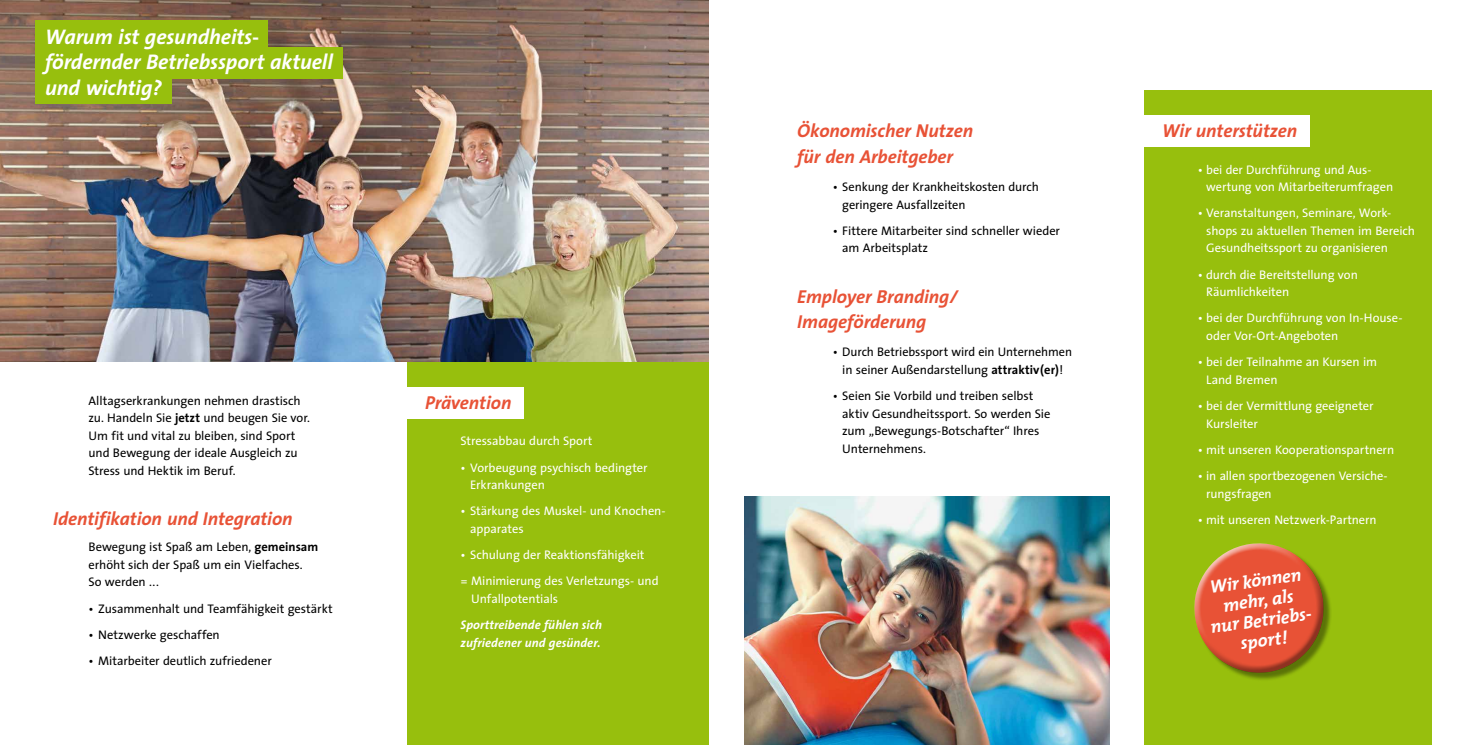
<style>
.page{position:relative;width:1467px;height:745px;background:#fff}
.page>*{position:absolute;margin:0;border:0;box-sizing:border-box;transform-origin:0 0}
.t1{font:italic 700 21.25px/25.6px "The Sans";letter-spacing:-.005em;color:#fff}
.t2{font:italic 700 18.75px/25.6px "The Sans";letter-spacing:-.005em;color:#e85236}
.t3{font:italic 700 18.12px/20px "The Mix";color:#fff;text-align:center}
.t4{font:12.5px/17.5px "The Sans";letter-spacing:-.005em;color:#000}
.t5{font:12.5px/17.5px "The Sans";letter-spacing:-.005em;color:#fff}
.t6{font:italic 700 12.5px/17.5px "The Sans";letter-spacing:.005em;color:#fff}
.s1{font-weight:700}
</style>
<div class="page">
<div style="left:1144px;top:90px;width:287px;height:654px;background:#97bf0d"></div>
<div style="left:407px;top:358px;width:302px;height:386px;background:#97bf0d"></div>
<img style="left:0;top:0;width:709px;height:361px">
<img style="left:744px;top:496px;width:365px;height:248px">
<div style="left:35px;top:72px;width:137px;height:32px;background:#97bf0d"></div>
<div style="left:35px;top:20px;width:233px;height:32px;background:#97bf0d"></div>
<div style="left:35px;top:47px;width:308px;height:31px;background:#97bf0d"></div>
<div style="left:1127px;top:115px;width:183px;height:32px;background:#fff"></div>
<svg style="left:1194px;top:543px;width:137px;height:137px"></svg>
<div style="left:372px;top:386px;width:152px;height:32px;background:#fff"></div>
<h1 class="t1" style="left:45px;top:23px;width:289px">Warum ist gesundheits&shy;fördernder Betriebssport aktuell und wichtig?</h1>
<p class="t4" style="left:89px;top:391px;width:223px">Alltagserkrankungen nehmen drastisch zu. Handeln Sie <span class="s1">jetzt</span> und beugen Sie vor.<br>Um fit und vital zu bleiben, sind Sport und Bewegung der ideale Ausgleich zu Stress und Hektik im Beruf.</p>
<h2 class="t2" style="left:53px;top:505px;width:241px">Identifikation und Integration</h2>
<p class="t4" style="left:89px;top:537px;width:231px">Bewegung ist Spaß am Leben, <span class="s1">gemeinsam </span>erhöht sich der Spaß um ein Vielfaches.<br>So werden ...</p>
<p class="t4" style="left:89px;top:598px;width:246px">• Zusammenhalt und Teamfähigkeit gestärkt</p>
<p class="t4" style="left:89px;top:625px;width:133px">• Netzwerke geschaffen</p>
<p class="t4" style="left:89px;top:651px;width:185px">• Mitarbeiter deutlich zufriedener</p>
<h2 class="t2" style="left:425px;top:389px;width:88px">Prävention</h2>
<p class="t5" style="left:461px;top:431px;width:133px">Stressabbau durch Sport</p>
<p class="t5" style="left:470px;top:458px;width:179px;text-indent:-10px">• Vorbeugung psychisch bedingter<br>Erkrankungen</p>
<p class="t5" style="left:470px;top:501px;width:196px;text-indent:-10px">• Stärkung des Muskel- und Knochen&shy;apparates</p>
<p class="t5" style="left:461px;top:541px;width:200px;line-height:26.2px">• Schulung der Reaktionsfähigkeit<br>= Minimierung des Verletzungs- und</p>
<p class="t5" style="left:471px;top:589px;width:88px">Unfallpotentials</p>
<p class="t6" style="left:461px;top:615px;width:143px">Sporttreibende fühlen sich zufriedener und gesünder.</p>
<h2 class="t2" style="left:797px;top:117px;width:177px">Ökonomischer Nutzen für den Arbeitgeber</h2>
<p class="t4" style="left:842px;top:177px;width:198px;text-indent:-10px">• Senkung der Krankheitskosten durch geringere Ausfallzeiten</p>
<p class="t4" style="left:842px;top:221px;width:219px;text-indent:-10px">• Fittere Mitarbeiter sind schneller wieder am Arbeitsplatz</p>
<h2 class="t2" style="left:797px;top:283px;width:162px">Employer Branding/<br>Imageförderung</h2>
<p class="t4" style="left:833px;top:343px;width:241px;text-align:center">• Durch Betriebssport wird ein Unternehmen in seiner Außendarstellung <span class="s1">attraktiv(er)</span>!</p>
<p class="t4" style="left:842px;top:386px;width:210px;text-indent:-10px">• Seien Sie Vorbild und treiben selbst aktiv Gesundheitssport. So werden Sie zum „Bewegungs-Botschafter“ Ihres<br>Unternehmens.</p>
<h2 class="t2" style="left:1162px;top:117px;width:137px">Wir unterstützen</h2>
<p class="t5" style="left:1206px;top:160px;width:188px;text-indent:-9px">• bei der Durchführung und Aus&shy;wertung von Mitarbeiterumfragen</p>
<p class="t5" style="left:1206px;top:204px;width:210px;text-indent:-9px">• Veranstaltungen, Seminare, Work&shy;shops zu aktuellen Themen im Bereich<br>Gesundheitssport zu organisieren</p>
<p class="t5" style="left:1206px;top:265px;width:153px;text-indent:-9px">• durch die Bereitstellung von<br>Räumlichkeiten</p>
<p class="t5" style="left:1206px;top:309px;width:198px;text-indent:-9px">• bei der Durchführung von In-House&shy;oder Vor-Ort-Angeboten</p>
<p class="t5" style="left:1206px;top:352px;width:172px;text-indent:-9px">• bei der Teilnahme an Kursen im<br>Land Bremen</p>
<p class="t5" style="left:1206px;top:396px;width:169px;text-indent:-9px">• bei der Vermittlung geeigneter<br>Kursleiter</p>
<p class="t5" style="left:1198px;top:440px;width:198px">• mit unseren Kooperationspartnern</p>
<p class="t5" style="left:1206px;top:466px;width:182px;text-indent:-9px">• in allen sportbezogenen Versiche&shy;rungsfragen</p>
<p class="t5" style="left:1198px;top:510px;width:180px">• mit unseren Netzwerk-Partnern</p>
<h3 class="t3" style="left:1204px;top:577px;width:104px;rotate:-8deg">Wir können mehr, als nur Betriebs&shy;sport!</h3>
</div>
